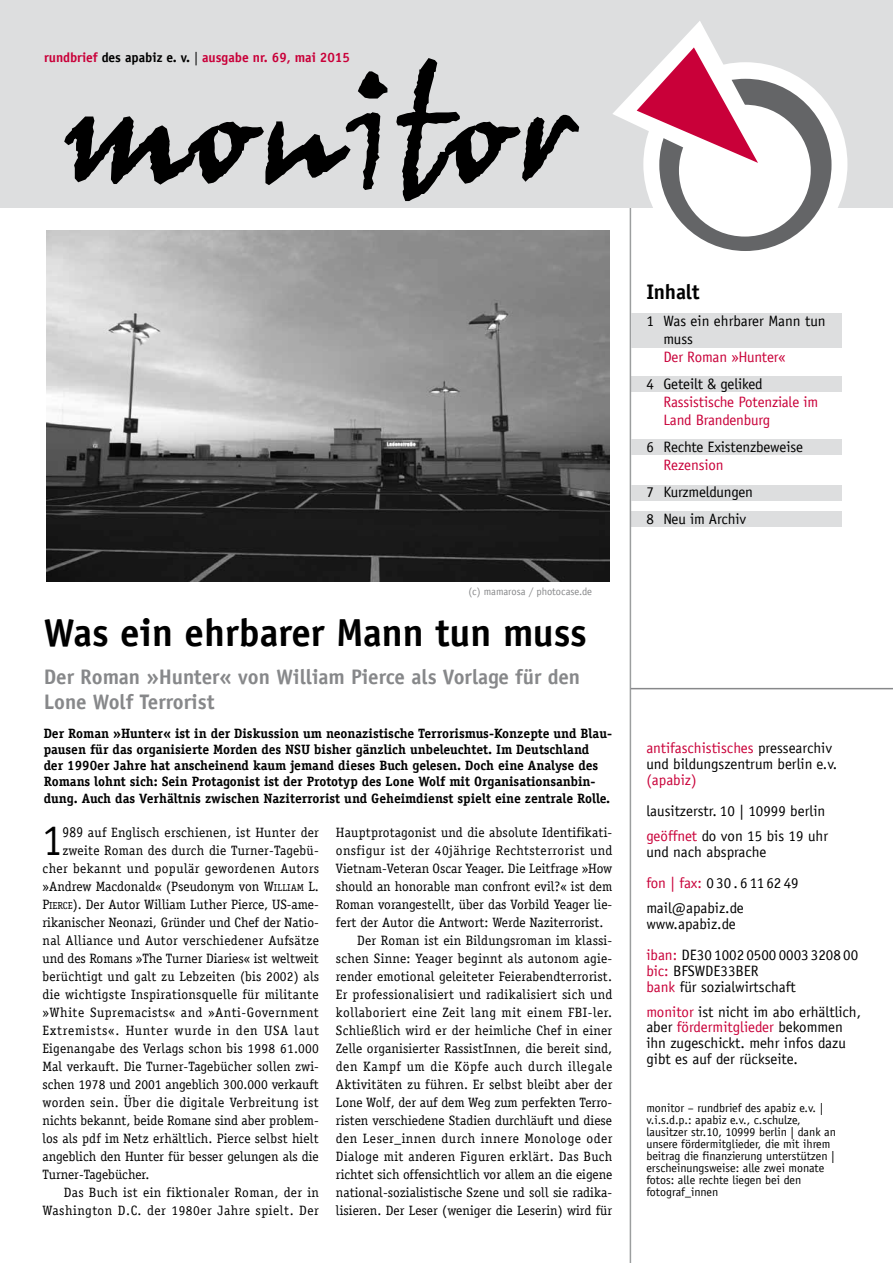
<style>
.page{position:relative;width:893px;height:1263px;background:#fff}
.page>*{position:absolute;margin:0;border:0;box-sizing:border-box;transform-origin:0 0}
.t1{font:44.1px "Officina Serif LT";color:#000;scale:.9 1}
.t2{font:700 39px "Officina Sans LT";color:#000}
.t3{font:700 21px/25.2px "Officina Sans LT";color:#87888a}
.t4{font:700 21px "Officina Sans LT";letter-spacing:-.01em;color:#000}
.t5{font:15px/15.8px "Officina Sans LT";color:#000}
.t6{font:15px/18px "Officina Sans LT";letter-spacing:-.01em;color:#c90039}
.t7{font:13.5px "Officina Serif LT";letter-spacing:.01em;color:#000}
.t8{font:700 13.5px/16.2px "Officina Serif LT";color:#000}
.t9{font:13.5px "Officina Serif LT";letter-spacing:.035em;color:#000}
.t10{font:13.5px "Officina Serif LT";letter-spacing:.03em;color:#000}
.t11{font:13.5px "Officina Serif LT";letter-spacing:.04em;color:#000}
.t12{font:700 13.5px "Officina Sans LT";color:#c90039}
.t13{font:13.5px "Officina Serif LT";letter-spacing:.055em;color:#000}
.t14{font:12px/12px "Officina Sans LT";color:#000}
.t15{font:10.5px "Officina Sans LT";color:#87888a}
.s1{color:#000}
.s2{font-weight:400;color:#000}
.s3{font-size:15px}
.s4{font-style:inherit}
.s5{font-size:10.2px}
.s6{color:#c90039}
.s7{font-family:"Officina Serif LT";color:#c90039}
</style>
<div class="page">
<div style="left:630px;top:512px;width:212px;height:15px;background:#dddedf"></div>
<div style="left:631px;top:376px;width:211px;height:16px;background:#dddedf"></div>
<hr style="left:630px;top:0;width:1px;height:1263px;background:#9c9e9f">
<div style="left:0;top:0;width:893px;height:207px;background:#dddedf"></div>
<div style="left:643px;top:62px;width:204px;height:204px;background:#fff;border-radius:50%"></div>
<div style="left:659px;top:79px;width:172px;height:172px;background:#646567;border-radius:50%"></div>
<div style="left:679px;top:105px;width:132px;height:132px;background:#fff;border-radius:50%"></div>
<svg style="left:613px;top:21px;width:176px;height:177px"></svg>
<svg style="left:64px;top:58px;width:516px;height:144px"></svg>
<div style="left:631px;top:485px;width:211px;height:16px;background:#dddedf"></div>
<div style="left:631px;top:439px;width:211px;height:15px;background:#dddedf"></div>
<div style="left:631px;top:314px;width:211px;height:34px;background:#dddedf"></div>
<hr style="left:631px;top:688px;width:262px;height:1px;background:#87888a">
<img style="left:46px;top:231px;width:564px;height:350px">
<p class="t12" style="left:44px;top:49px;width:307px">rundbrief <span class="s1">des apabiz e. v.</span> <span class="s2">|</span> ausgabe nr. 69, mai 2015</p>
<p class="t15" style="left:468px;top:585px;width:125px">(c) mamarosa / photocase.de</p>
<h2 class="t2" style="left:44px;top:608px;width:545px">Was ein ehrbarer Mann tun muss</h2>
<h3 class="t3" style="left:44px;top:664px;width:538px">Der Roman »Hunter« von William Pierce als Vorlage für den<br>Lone Wolf Terrorist</h3>
<p class="t8" style="left:44px;top:725px;width:570px">Der Roman »Hunter« ist in der Diskussion um neonazistische Terrorismus-Konzepte und Blau&shy;pausen für das organisierte Morden des NSU bisher gänzlich unbeleuchtet. Im Deutschland der 1990er Jahre hat anscheinend kaum jemand dieses Buch gelesen. Doch eine Analyse des Romans lohnt sich: Sein Protagonist ist der Prototyp des Lone Wolf mit Organisationsanbin&shy;dung. Auch das Verhältnis zwischen Naziterrorist und Geheimdienst spielt eine zentrale Rolle.</p>
<h1 class="t1" style="left:43px;top:814px;width:24px">1</h1>
<p class="t7" style="left:62px;top:824px;width:258px"><span class="s3">989</span> auf Englisch erschienen, ist Hunter der</p>
<p class="t7" style="left:62px;top:842px;width:258px">zweite Roman des durch die Turner-Tagebü-</p>
<p class="t10" style="left:43px;top:860px;width:278px">cher bekannt und populär gewordenen Autors</p>
<p class="t7" style="left:43px;top:878px;width:278px">»Andrew Macdonald« (Pseudonym von <span class="s4">W</span><span class="s5">ILLIAM</span> <span class="s4">L.</span></p>
<p class="t7" style="left:43px;top:896px;width:278px"><span class="s4">P</span><span class="s5">IERCE</span><span class="s4">)</span>. Der Autor William Luther Pierce, US-ame-</p>
<p class="t7" style="left:43px;top:914px;width:278px">rikanischer Neonazi, Gründer und Chef der Natio-</p>
<p class="t7" style="left:43px;top:932px;width:278px">nal Alliance und Autor verschiedener Aufsätze</p>
<p class="t7" style="left:43px;top:950px;width:278px">und des Romans »The Turner Diaries« ist weltweit</p>
<p class="t7" style="left:43px;top:968px;width:278px">berüchtigt und galt zu Lebzeiten (bis 2002) als</p>
<p class="t7" style="left:43px;top:986px;width:278px">die wichtigste Inspirationsquelle für militante</p>
<p class="t11" style="left:43px;top:1004px;width:278px">»White Supremacists« and »Anti-Government</p>
<p class="t13" style="left:43px;top:1022px;width:278px">Extremists«. Hunter wurde in den USA laut</p>
<p class="t7" style="left:43px;top:1040px;width:278px">Eigenangabe des Verlags schon bis 1998 61.000</p>
<p class="t7" style="left:43px;top:1058px;width:278px">Mal verkauft. Die Turner-Tagebücher sollen zwi-</p>
<p class="t7" style="left:43px;top:1076px;width:278px">schen 1978 und 2001 angeblich 300.000 verkauft</p>
<p class="t10" style="left:43px;top:1094px;width:278px">worden sein. Über die digitale Verbreitung ist</p>
<p class="t7" style="left:43px;top:1112px;width:278px">nichts bekannt, beide Romane sind aber problem-</p>
<p class="t7" style="left:43px;top:1130px;width:278px">los als pdf im Netz erhältlich. Pierce selbst hielt</p>
<p class="t7" style="left:43px;top:1148px;width:278px">angeblich den Hunter für besser gelungen als die</p>
<p class="t7" style="left:43px;top:1166px;width:108px">Turner-Tagebücher.</p>
<p class="t10" style="left:64px;top:1184px;width:257px">Das Buch ist ein fiktionaler Roman, der in</p>
<p class="t9" style="left:43px;top:1202px;width:278px">Washington D.C. der 1980er Jahre spielt. Der</p>
<p class="t7" style="left:336px;top:824px;width:278px">Hauptprotagonist und die absolute Identifikati-</p>
<p class="t9" style="left:336px;top:842px;width:278px">onsfigur ist der 40jährige Rechtsterrorist und</p>
<p class="t7" style="left:336px;top:860px;width:278px">Vietnam-Veteran Oscar Yeager. Die Leitfrage »How</p>
<p class="t7" style="left:336px;top:878px;width:278px">should an honorable man confront evil?« ist dem</p>
<p class="t7" style="left:336px;top:896px;width:278px">Roman vorangestellt, über das Vorbild Yeager lie-</p>
<p class="t7" style="left:336px;top:914px;width:269px">fert der Autor die Antwort: Werde Naziterrorist.</p>
<p class="t7" style="left:357px;top:932px;width:257px">Der Roman ist ein Bildungsroman im klassi-</p>
<p class="t7" style="left:336px;top:950px;width:278px">schen Sinne: Yeager beginnt als autonom agie-</p>
<p class="t7" style="left:336px;top:968px;width:278px">render emotional geleiteter Feierabendterrorist.</p>
<p class="t7" style="left:336px;top:986px;width:278px">Er professionalisiert und radikalisiert sich und</p>
<p class="t9" style="left:336px;top:1004px;width:278px">kollaboriert eine Zeit lang mit einem FBI-ler.</p>
<p class="t7" style="left:336px;top:1022px;width:278px">Schließlich wird er der heimliche Chef in einer</p>
<p class="t7" style="left:336px;top:1040px;width:278px">Zelle organisierter RassistInnen, die bereit sind,</p>
<p class="t11" style="left:336px;top:1058px;width:278px">den Kampf um die Köpfe auch durch illegale</p>
<p class="t7" style="left:336px;top:1076px;width:278px">Aktivitäten zu führen. Er selbst bleibt aber der</p>
<p class="t7" style="left:336px;top:1094px;width:278px">Lone Wolf, der auf dem Weg zum perfekten Terro-</p>
<p class="t7" style="left:336px;top:1112px;width:278px">risten verschiedene Stadien durchläuft und diese</p>
<p class="t9" style="left:336px;top:1130px;width:278px">den Leser_innen durch innere Monologe oder</p>
<p class="t7" style="left:336px;top:1148px;width:278px">Dialoge mit anderen Figuren erklärt. Das Buch</p>
<p class="t7" style="left:336px;top:1166px;width:278px">richtet sich offensichtlich vor allem an die eigene</p>
<p class="t7" style="left:336px;top:1184px;width:278px">national-sozialistische Szene und soll sie radika-</p>
<p class="t7" style="left:336px;top:1202px;width:278px">lisieren. Der Leser (weniger die Leserin) wird für</p>
<h3 class="t4" style="left:646px;top:279px;width:55px">Inhalt</h3>
<p class="t5" style="left:663px;top:312px;width:164px;line-height:18px;text-indent:-17px">1 Was ein ehrbarer Mann tun muss<br><span class="s6">Der Roman</span> <span class="s7">»</span><span class="s6">Hunter</span><span class="s7">«</span></p>
<p class="t5" style="left:646px;top:376px;width:118px">4 Geteilt &amp; geliked</p>
<p class="t6" style="left:663px;top:393px;width:156px">Rassistische Potenziale im<br>Land Brandenburg</p>
<p class="t5" style="left:646px;top:439px;width:158px">6 Rechte Existenzbeweise</p>
<p class="t6" style="left:663px;top:456px;width:62px">Rezension</p>
<p class="t5" style="left:646px;top:478px;width:108px;line-height:27px">7 Kurzmeldungen<br>8 Neu im Archiv</p>
<p class="t5" style="left:646px;top:740px;width:192px"><span class="s6">antifaschistisches</span> pressearchiv und bildungszentrum berlin e.v.</p>
<p class="t6" style="left:646px;top:771px;width:52px">(apabiz)</p>
<p class="t5" style="left:646px;top:799px;width:183px;line-height:24.8px">lausitzerstr. 10 | 10999 berlin <span class="s6">geöffnet</span> do von 15 bis 19 uhr</p>
<p class="t5" style="left:646px;top:836px;width:154px;line-height:31.5px">und nach absprache<br><span class="s6">fon | fax:</span> 0 30 . 6 11 62 49</p>
<p class="t5" style="left:646px;top:900px;width:99px">mail@apabiz.de www.apabiz.de</p>
<p class="t5" style="left:646px;top:947px;width:213px"><span class="s6">iban:</span> DE30 1002 0500 0003 3208 00 <span class="s6">bic:</span> BFSWDE33BER<br><span class="s6">bank</span> für sozialwirtschaft</p>
<p class="t5" style="left:646px;top:1004px;width:216px"><span class="s6">monitor</span> ist nicht im abo erhältlich, aber <span class="s6">fördermitglieder</span> bekommen ihn zugeschickt. mehr infos dazu gibt es auf der rückseite.</p>
<p class="t14" style="left:646px;top:1102px;width:191px">monitor – rundbrief des apabiz e.v. | v.i.s.d.p.: apabiz e.v., c.schulze, lausitzer str.10, 10999 berlin | dank an unsere fördermitglieder, die mit ihrem beitrag die finanzierung unterstützen | erscheinungsweise: alle zwei monate fotos: alle rechte liegen bei den fotograf_innen</p>
</div>
